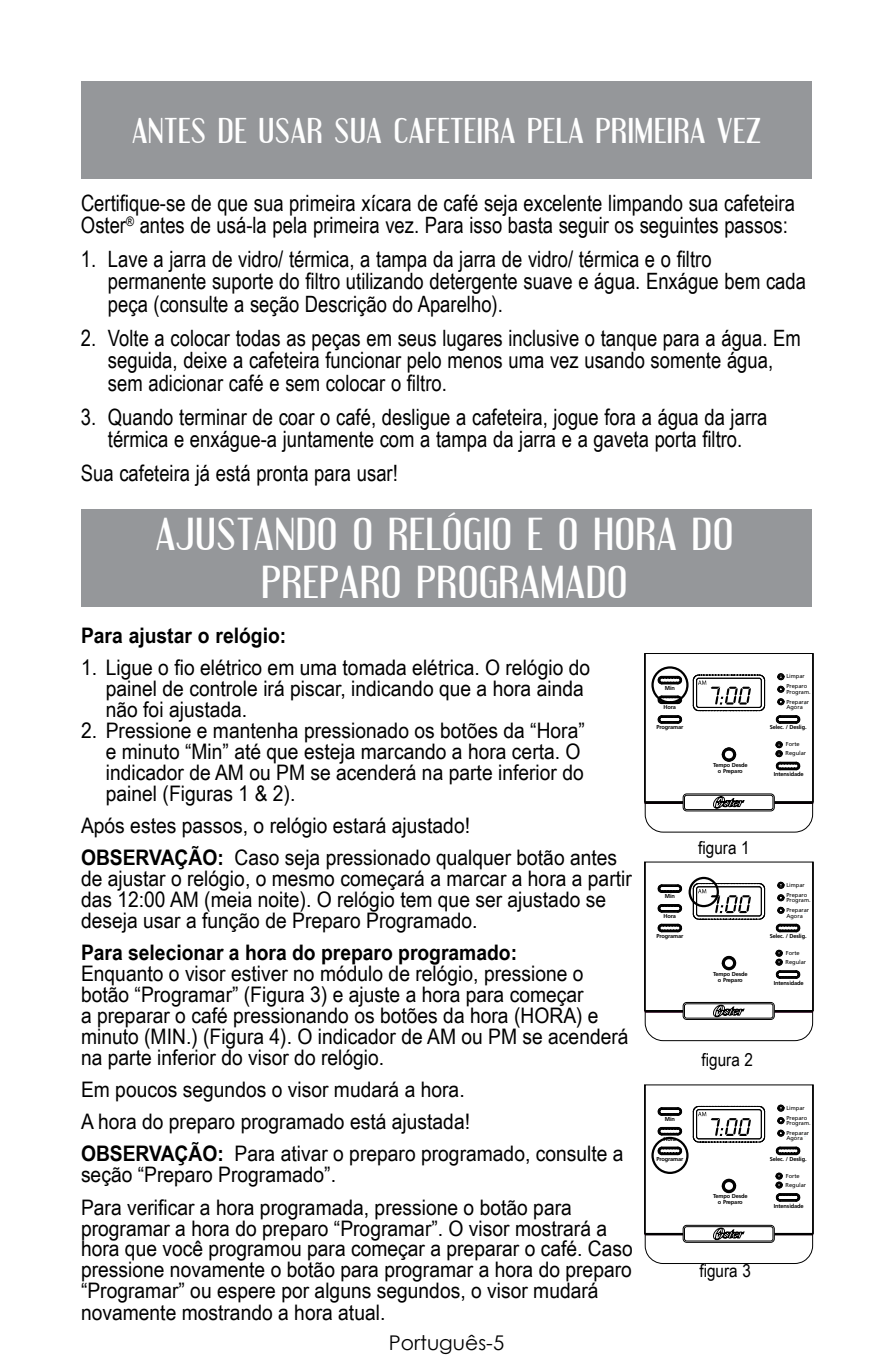
<style>
.page{position:relative;width:893px;height:1372px;background:#fff}
.page>*{position:absolute;margin:0;border:0;box-sizing:border-box;transform-origin:0 0}
.t1{font:40.5px/48.6px "Engebrechtre";letter-spacing:.04em;color:#fff;text-align:center}
.t2{font:31.5px "Engebrechtre";letter-spacing:.04em;color:#fff}
.t3{font:22.5px/22.5px "Arial Narrow";color:#000}
.t4{font:21.38px/20.9px "Arial Narrow";color:#000;scale:1.1 1}
.t5{font:700 21.38px "Arial Narrow";color:#000;scale:1.1 1}
.t6{font:20.25px "Century Gothic";color:#000}
.t7{font:17.78px "Arial Narrow";color:#000;scale:1.05 1}
.t8{font:700 5.62px/6.1px "Frutiger";letter-spacing:-.025em;color:#000;text-align:center}
.t9{font:5.62px/5.4px "Frutiger";color:#000}
.s1{font-weight:700}
</style>
<div class="page">
<div style="left:81px;top:81px;width:731px;height:97px;background:#95979a"></div>
<div style="left:81px;top:509px;width:731px;height:97px;background:#95979a"></div>
<hr style="left:644px;top:653px;width:1px;height:149px;background:#000">
<hr style="left:813px;top:653px;width:1px;height:149px;background:#000">
<svg style="left:645px;top:653px;width:168px;height:179px"></svg>
<hr style="left:644px;top:862px;width:1px;height:148px;background:#000">
<hr style="left:813px;top:862px;width:1px;height:148px;background:#000">
<svg style="left:645px;top:861px;width:168px;height:179px"></svg>
<hr style="left:644px;top:1084px;width:1px;height:149px;background:#000">
<hr style="left:813px;top:1084px;width:1px;height:149px;background:#000">
<svg style="left:645px;top:1084px;width:168px;height:179px"></svg>
<div style="left:651px;top:666px;width:37px;height:37px;border:2px solid #000;border-radius:50%"></div>
<div style="left:651px;top:1136px;width:37px;height:37px;border:2px solid #000;border-radius:50%"></div>
<div style="left:688px;top:876px;width:31px;height:31px;border:2px solid #000;border-radius:50%"></div>
<h2 class="t2" style="left:132px;top:112px;width:630px">ANTES DE USAR SUA CAFETEIRA PELA PRIMEIRA VEZ</h2>
<p class="t3" style="left:81px;top:191px;width:715px">Certifique-se de que sua primeira xícara de café seja excelente limpando sua cafeteira<br>Oster<sup>®</sup> antes de usá-la pela primeira vez. Para isso basta seguir os seguintes passos:</p>
<p class="t3" style="left:108px;top:247px;width:700px;text-indent:-27px">1. Lave a jarra de vidro/ térmica, a tampa da jarra de vidro/ térmica e o filtro permanente suporte do filtro utilizando detergente suave e água. Enxágue bem cada peça (consulte a seção Descrição do Aparelho).</p>
<p class="t3" style="left:108px;top:326px;width:694px;text-indent:-27px">2. Volte a colocar todas as peças em seus lugares inclusive o tanque para a água. Em seguida, deixe a cafeteira funcionar pelo menos uma vez usando somente água, sem adicionar café e sem colocar o filtro.</p>
<p class="t3" style="left:81px;top:404px;width:688px;text-align:center">3. Quando terminar de coar o café, desligue a cafeteira, jogue fora a água da jarra térmica e enxágue-a juntamente com a tampa da jarra e a gaveta porta filtro.</p>
<p class="t3" style="left:81px;top:461px;width:318px">Sua cafeteira já está pronta para usar!</p>
<h1 class="t1" style="left:156px;top:508px;width:578px">AJUSTANDO O RELÓGIO E O HORA DO<br>PREPARO PROGRAMADO</h1>
<p class="t5" style="left:81px;top:619px;width:188px">Para ajustar o relógio:</p>
<p class="t4" style="left:106px;top:656px;width:442px;text-indent:-25px">1. Ligue o fio elétrico em uma tomada elétrica. O relógio do painel de controle irá piscar, indicando que a hora ainda não foi ajustada.</p>
<p class="t4" style="left:106px;top:719px;width:437px;text-indent:-25px">2. Pressione e mantenha pressionado os botões da “Hora” e minuto “Min” até que esteja marcando a hora certa. O indicador de AM ou PM se acenderá na parte inferior do painel (Figuras 1 &amp; 2).</p>
<p class="t4" style="left:81px;top:808px;width:489px;line-height:32.2px">Após estes passos, o relógio estará ajustado!<br><span class="s1">OBSERVAÇÃO:</span> Caso seja pressionado qualquer botão antes</p>
<p class="t4" style="left:81px;top:867px;width:502px">de ajustar o relógio, o mesmo começará a marcar a hora a partir das 12:00 AM (meia noite). O relógio tem que ser ajustado se deseja usar a função de Preparo Programado.</p>
<p class="t5" style="left:81px;top:936px;width:398px">Para selecionar a hora do preparo programado:</p>
<p class="t4" style="left:81px;top:962px;width:499px">Enquanto o visor estiver no módulo de relógio, pressione o botão “Programar” (Figura 3) e ajuste a hora para começar<br>a preparar o café pressionando os botões da hora (HORA) e minuto (MIN.) (Figura 4). O indicador de AM ou PM se acenderá na parte inferior do visor do relógio.</p>
<p class="t4" style="left:81px;top:1072px;width:495px;line-height:32.2px">Em poucos segundos o visor mudará a hora.<br>A hora do preparo programado está ajustada!<br><span class="s1">OBSERVAÇÃO:</span> Para ativar o preparo programado, consulte a</p>
<p class="t4" style="left:81px;top:1157px;width:448px;line-height:32.2px">seção “Preparo Programado”.<br>Para verificar a hora programada, pressione o botão para</p>
<p class="t4" style="left:81px;top:1216px;width:503px">programar a hora do preparo “Programar”. O visor mostrará a hora que você programou para começar a preparar o café. Caso pressione novamente o botão para programar a hora do preparo “Programar” ou espere por alguns segundos, o visor mudará novamente mostrando a hora atual.</p>
<p class="t6" style="left:389px;top:1330px;width:117px">Português-5</p>
<p class="t8" style="left:665px;top:684px;width:12px">Min</p>
<p class="t8" style="left:664px;top:704px;width:14px">Hora</p>
<p class="t8" style="left:656px;top:724px;width:28px">Programar</p>
<p class="t9" style="left:786px;top:673px;width:20px">Limpar</p>
<p class="t9" style="left:786px;top:683px;width:26px">Preparo<br>Program.</p>
<p class="t9" style="left:786px;top:699px;width:24px">Preparar<br>Agora</p>
<p class="t9" style="left:785px;top:739px;width:22px;line-height:9px">Forte<br>Regular</p>
<p class="t8" style="left:770px;top:724px;width:38px">Selec. / Deslig.</p>
<p class="t8" style="left:713px;top:762px;width:36px">Tempo Desde o Preparo</p>
<p class="t8" style="left:774px;top:771px;width:31px">Intensidade</p>
<p class="t8" style="left:665px;top:893px;width:12px">Min</p>
<p class="t8" style="left:664px;top:912px;width:14px">Hora</p>
<p class="t8" style="left:656px;top:932px;width:28px">Programar</p>
<p class="t7" style="left:698px;top:835px;width:50px">figura 1</p>
<p class="t9" style="left:786px;top:882px;width:20px">Limpar</p>
<p class="t9" style="left:786px;top:892px;width:26px">Preparo<br>Program.</p>
<p class="t9" style="left:786px;top:907px;width:24px">Preparar<br>Agora</p>
<p class="t9" style="left:785px;top:948px;width:22px;line-height:9px">Forte<br>Regular</p>
<p class="t8" style="left:770px;top:932px;width:38px">Selec. / Deslig.</p>
<p class="t8" style="left:713px;top:970px;width:36px">Tempo Desde o Preparo</p>
<p class="t8" style="left:774px;top:979px;width:31px">Intensidade</p>
<p class="t8" style="left:665px;top:1116px;width:12px">Min</p>
<p class="t8" style="left:664px;top:1135px;width:14px">Hora</p>
<p class="t8" style="left:656px;top:1155px;width:28px">Programar</p>
<p class="t7" style="left:702px;top:1046px;width:50px">figura 2</p>
<p class="t9" style="left:786px;top:1104px;width:20px">Limpar</p>
<p class="t9" style="left:786px;top:1114px;width:26px">Preparo<br>Program.</p>
<p class="t9" style="left:786px;top:1130px;width:24px">Preparar<br>Agora</p>
<p class="t9" style="left:785px;top:1170px;width:22px;line-height:9px">Forte<br>Regular</p>
<p class="t8" style="left:770px;top:1155px;width:38px">Selec. / Deslig.</p>
<p class="t8" style="left:713px;top:1193px;width:36px">Tempo Desde o Preparo</p>
<p class="t8" style="left:774px;top:1202px;width:31px">Intensidade</p>
<p class="t7" style="left:699px;top:1257px;width:50px">figura 3</p>
</div>
